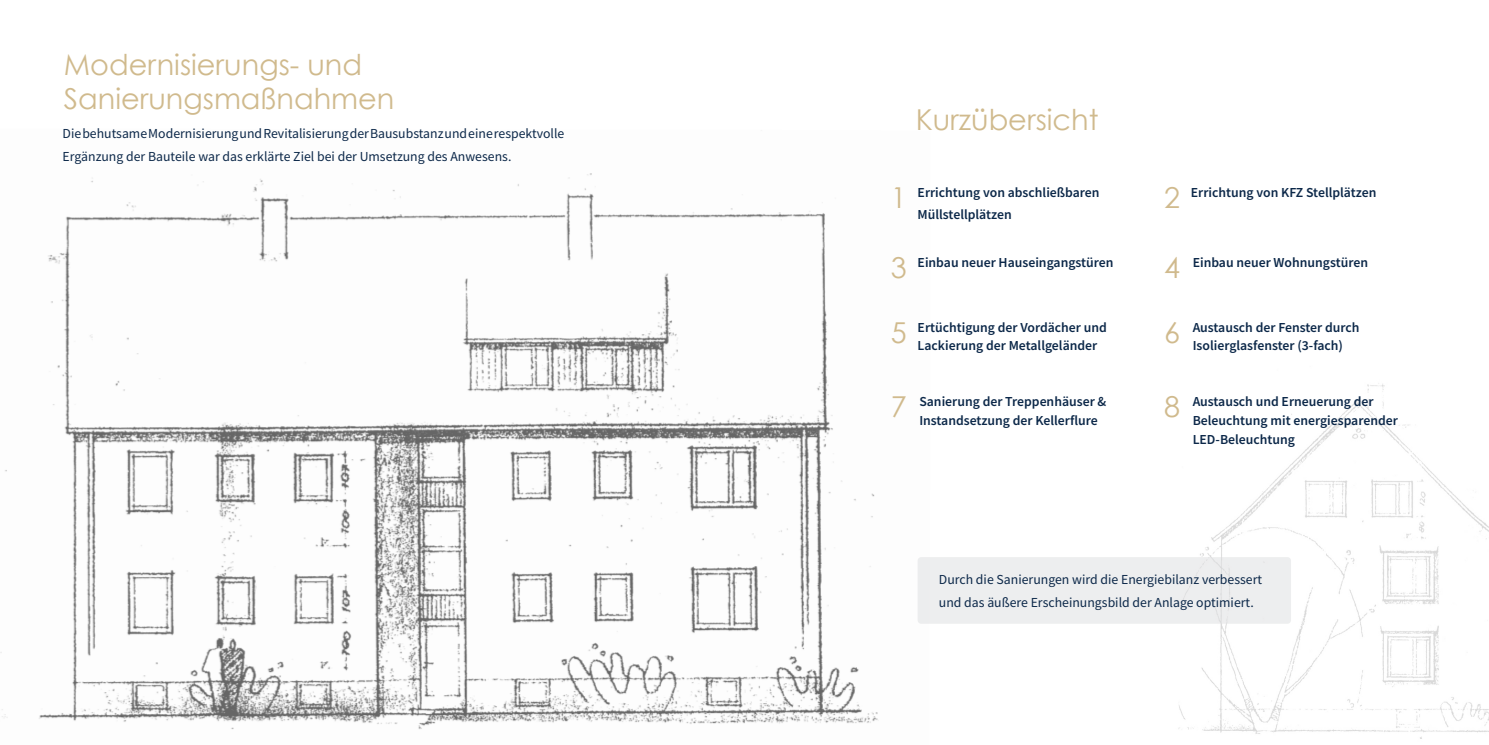
<style>
.page{position:relative;width:1489px;height:745px;background:#fff}
.page>*{position:absolute;margin:0;border:0;box-sizing:border-box;transform-origin:0 0}
.Übeschrift_zusatz{font:28.75px "Century Gothic";color:#d0ba8d}
.Übeschrift_zusatz-2{font:600 13.75px/18.8px "Source Sans Pro";color:#0c2849}
.Übeschrift_zusatz-3{font:13.75px/22.5px "Source Sans Pro";color:#0c2849}
</style>
<div class="page">
<img style="left:0;top:173px;width:930px;height:557px">
<img style="left:1163px;top:384px;width:325px;height:355px">
<div style="left:917px;top:556px;width:373px;height:67px;background:#edeeef;border-radius:4px"></div>
<p class="Übeschrift_zusatz" style="left:64px;top:47px;width:300px">Modernisierungs- und</p>
<p class="Übeschrift_zusatz" style="left:64px;top:81px;width:332px">Sanierungsmaßnahmen</p>
<p class="Übeschrift_zusatz-3" style="left:63px;top:122px;width:503px">Die behutsame Modernisierung und Revitalisierung der Bausubstanz und eine respektvolle<br>Ergänzung der Bauteile war das erklärte Ziel bei der Umsetzung des Anwesens.</p>
<p class="Übeschrift_zusatz" style="left:915px;top:102px;width:184px">Kurzübersicht</p>
<p class="Übeschrift_zusatz" style="left:1163px;top:180px;width:17px">2</p>
<p class="Übeschrift_zusatz-2" style="left:917px;top:181px;width:183px;line-height:22.5px">Errichtung von abschließbaren<br>Müllstellplätzen</p>
<p class="Übeschrift_zusatz" style="left:890px;top:180px;width:17px">1</p>
<p class="Übeschrift_zusatz-2" style="left:1190px;top:183px;width:187px">Errichtung von KFZ Stellplätzen</p>
<p class="Übeschrift_zusatz" style="left:890px;top:250px;width:17px">3</p>
<p class="Übeschrift_zusatz" style="left:1163px;top:250px;width:17px">4</p>
<p class="Übeschrift_zusatz-2" style="left:1192px;top:252px;width:177px">Einbau neuer Wohnungstüren</p>
<p class="Übeschrift_zusatz-2" style="left:917px;top:252px;width:197px">Einbau neuer Hauseingangstüren</p>
<p class="Übeschrift_zusatz" style="left:890px;top:315px;width:17px">5</p>
<p class="Übeschrift_zusatz-2" style="left:917px;top:317px;width:191px">Ertüchtigung der Vordächer und</p>
<p class="Übeschrift_zusatz-2" style="left:917px;top:336px;width:181px">Lackierung der Metallgeländer</p>
<p class="Übeschrift_zusatz" style="left:1163px;top:315px;width:17px">6</p>
<p class="Übeschrift_zusatz-2" style="left:1192px;top:317px;width:168px">Austausch der Fenster durch<br>Isolierglasfenster (3-fach)</p>
<p class="Übeschrift_zusatz" style="left:890px;top:389px;width:17px">7</p>
<p class="Übeschrift_zusatz-2" style="left:919px;top:392px;width:188px">Sanierung der Treppenhäuser &amp;<br>Instandsetzung der Kellerflure</p>
<p class="Übeschrift_zusatz" style="left:1163px;top:389px;width:17px">8</p>
<p class="Übeschrift_zusatz-2" style="left:1192px;top:392px;width:207px">Austausch und Erneuerung der<br>Beleuchtung mit energiesparender<br>LED-Beleuchtung</p>
<p class="Übeschrift_zusatz-3" style="left:938px;top:568px;width:325px">Durch die Sanierungen wird die Energiebilanz verbessert</p>
<p class="Übeschrift_zusatz-3" style="left:938px;top:590px;width:316px">und das äußere Erscheinungsbild der Anlage optimiert.</p>
</div>
